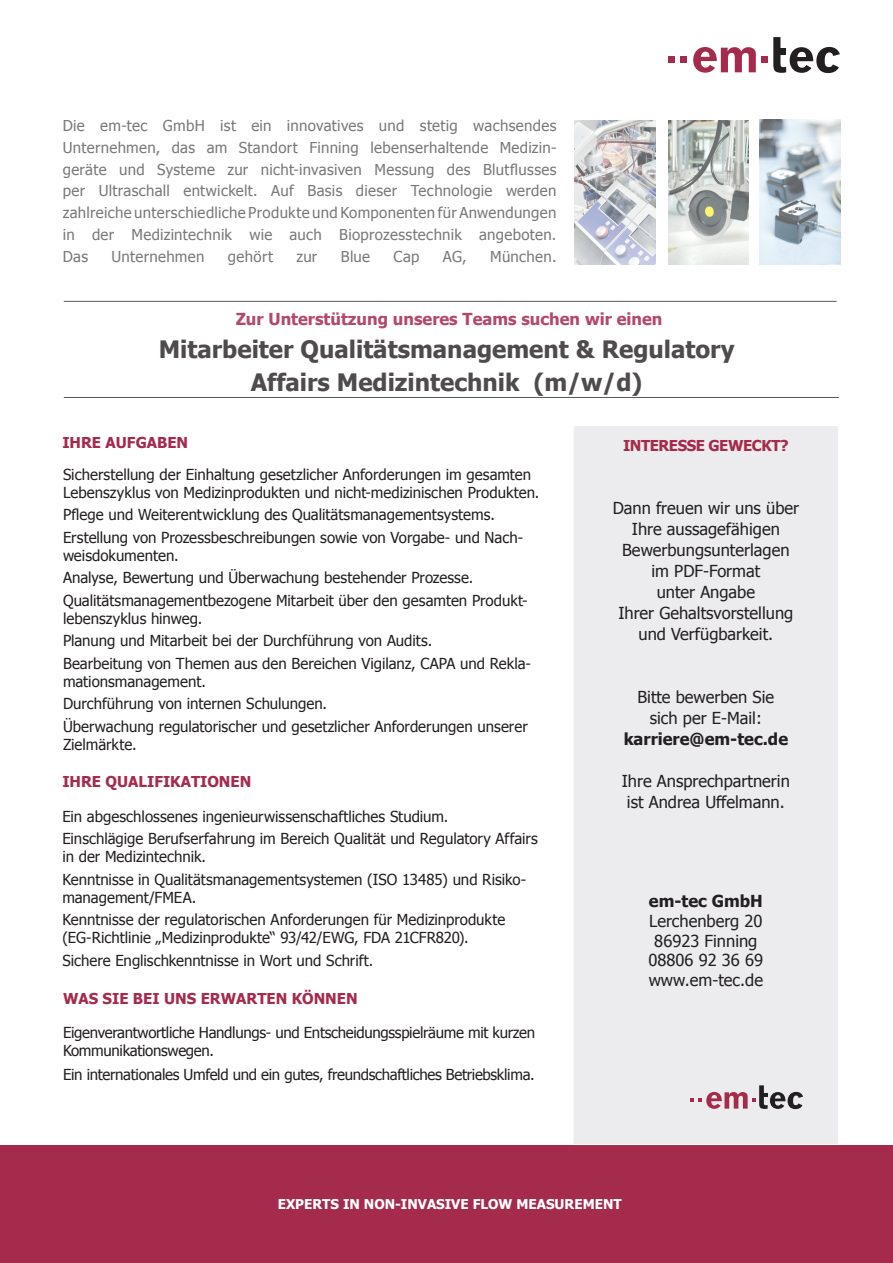
<style>
.page{position:relative;width:893px;height:1263px;background:#fff}
.page>*{position:absolute;margin:0;border:0;box-sizing:border-box;transform-origin:0 0}
.t1{font:700 24px/33px "Tahoma";color:#231f20;text-align:center}
.t2{font:16.5px/21px "Tahoma";color:#231f20;text-align:center}
.t3{font:700 16.5px "Tahoma";color:#a11c45}
.t4{font:700 16.5px "Tahoma";color:#231f20}
.t5{font:15.15px/22.5px "Tahoma";color:#231f20}
.t6{font:15.15px/18px "Tahoma";letter-spacing:-.02em;color:#231f20}
.t7{font:15px/21.8px "Tahoma";letter-spacing:.02em;color:#57585a;text-align:justify}
.t8{font:700 15px "Tahoma";color:#a52b4c}
.t9{font:700 15px "Tahoma";letter-spacing:-.03em;color:#a52b4c}
.t10{font:700 13.5px "Tahoma";color:#fff}
</style>
<div class="page">
<img style="left:668px;top:120px;width:81px;height:145px">
<img style="left:574px;top:120px;width:81px;height:145px">
<img style="left:759px;top:119px;width:81px;height:146px">
<svg style="left:693px;top:47px;width:63px;height:26px"></svg>
<svg style="left:762px;top:37px;width:78px;height:36px"></svg>
<svg style="left:680px;top:57px;width:6px;height:6px"></svg>
<svg style="left:668px;top:57px;width:6px;height:6px"></svg>
<hr style="left:64px;top:301px;width:773px;height:1px;background:#57585a">
<div style="left:0;top:1145px;width:893px;height:117px;background:#a52b4c"></div>
<hr style="left:64px;top:397px;width:775px;height:1px;background:#57585a">
<div style="left:573px;top:426px;width:266px;height:718px;background:#ececee"></div>
<div style="left:573px;top:425px;width:266px;height:720px;border:1px solid #fff"></div>
<svg style="left:690px;top:1085px;width:113px;height:24px"></svg>
<p class="t7" style="left:63px;top:114px;width:495px">Die em-tec GmbH ist ein innovatives und stetig wachsendes Unternehmen, das am Standort Finning lebenserhaltende Medizin&shy;geräte und Systeme zur nicht-invasiven Messung des Blutflusses per Ultraschall entwickelt. Auf Basis dieser Technologie werden zahlreiche unterschiedliche Produkte und Komponenten für Anwendungen in der Medizintechnik wie auch Bioprozesstechnik angeboten.<br>Das</p>
<p class="t7" style="left:112px;top:245px;width:95px">Unternehmen</p>
<p class="t7" style="left:228px;top:245px;width:47px">gehört</p>
<p class="t7" style="left:297px;top:245px;width:22px">zur</p>
<p class="t7" style="left:341px;top:245px;width:31px">Blue</p>
<p class="t7" style="left:394px;top:245px;width:27px">Cap</p>
<p class="t7" style="left:443px;top:245px;width:25px">AG,</p>
<p class="t7" style="left:490px;top:245px;width:68px">München.</p>
<p class="t3" style="left:236px;top:307px;width:428px">Zur Unterstützung unseres Teams suchen wir einen</p>
<h1 class="t1" style="left:159px;top:331px;width:577px">Mitarbeiter Qualitätsmanagement &amp; Regulatory<br>Affairs Medizintechnik (m/w/d)</h1>
<p class="t8" style="left:62px;top:432px;width:127px">IHRE AUFGABEN</p>
<p class="t5" style="left:63px;top:464px;width:478px;line-height:18px">Sicherstellung der Einhaltung gesetzlicher Anforderungen im gesamten<br>Lebenszyklus von Medizinprodukten und nicht-medizinischen Produkten.</p>
<p class="t5" style="left:63px;top:503px;width:462px">Pflege und Weiterentwicklung des Qualitätsmanagementsystems.<br>Erstellung von Prozessbeschreibungen sowie von Vorgabe- und Nach-</p>
<p class="t5" style="left:63px;top:543px;width:466px">weisdokumenten.<br>Analyse, Bewertung und Überwachung bestehender Prozesse.<br>Qualitätsmanagementbezogene Mitarbeit über den gesamten Produkt-</p>
<p class="t5" style="left:63px;top:606px;width:469px">lebenszyklus hinweg.<br>Planung und Mitarbeit bei der Durchführung von Audits.<br>Bearbeitung von Themen aus den Bereichen Vigilanz, CAPA und Rekla-</p>
<p class="t5" style="left:63px;top:669px;width:466px">mationsmanagement.<br>Durchführung von internen Schulungen.<br>Überwachung regulatorischer und gesetzlicher Anforderungen unserer</p>
<p class="t5" style="left:63px;top:732px;width:75px">Zielmärkte.</p>
<p class="t8" style="left:62px;top:771px;width:190px">IHRE QUALIFIKATIONEN</p>
<p class="t5" style="left:62px;top:804px;width:477px">Ein abgeschlossenes ingenieurwissenschaftliches Studium.<br>Einschlägige Berufserfahrung im Bereich Qualität und Regulatory Affairs</p>
<p class="t5" style="left:62px;top:845px;width:465px">in der Medizintechnik.<br>Kenntnisse in Qualitätsmanagementsystemen (ISO 13485) und Risiko-</p>
<p class="t5" style="left:62px;top:885px;width:444px">management/FMEA.<br>Kenntnisse der regulatorischen Anforderungen für Medizinprodukte</p>
<p class="t5" style="left:62px;top:926px;width:408px">(EG-Richtlinie „Medizinprodukte“ 93/42/EWG, FDA 21CFR820).<br>Sichere Englischkenntnisse in Wort und Schrift.</p>
<p class="t8" style="left:63px;top:988px;width:296px">WAS SIE BEI UNS ERWARTEN KÖNNEN</p>
<p class="t6" style="left:63px;top:1022px;width:474px">Eigenverantwortliche Handlungs- und Entscheidungsspielräume mit kurzen<br>Kommunikationswegen.</p>
<p class="t6" style="left:63px;top:1064px;width:473px">Ein internationales Umfeld und ein gutes, freundschaftliches Betriebsklima.</p>
<p class="t9" style="left:623px;top:435px;width:167px">INTERESSE GEWECKT?</p>
<p class="t2" style="left:613px;top:497px;width:188px">Dann freuen wir uns über<br>Ihre aussagefähigen<br>Bewerbungsunterlagen im PDF-Format<br>unter Angabe<br>Ihrer Gehaltsvorstellung und Verfügbarkeit.</p>
<p class="t2" style="left:637px;top:686px;width:138px">Bitte bewerben Sie sich per E-Mail:</p>
<p class="t4" style="left:624px;top:727px;width:166px">karriere@em-tec.de</p>
<p class="t2" style="left:622px;top:770px;width:170px">Ihre Ansprechpartnerin ist Andrea Uffelmann.</p>
<p class="t4" style="left:649px;top:889px;width:115px">em-tec GmbH</p>
<p class="t2" style="left:649px;top:910px;width:116px;line-height:19.8px">Lerchenberg 20<br>86923 Finning<br>08806 92 36 69 www.em-tec.de</p>
<p class="t10" style="left:278px;top:1194px;width:345px">EXPERTS IN NON-INVASIVE FLOW MEASUREMENT</p>
</div>
